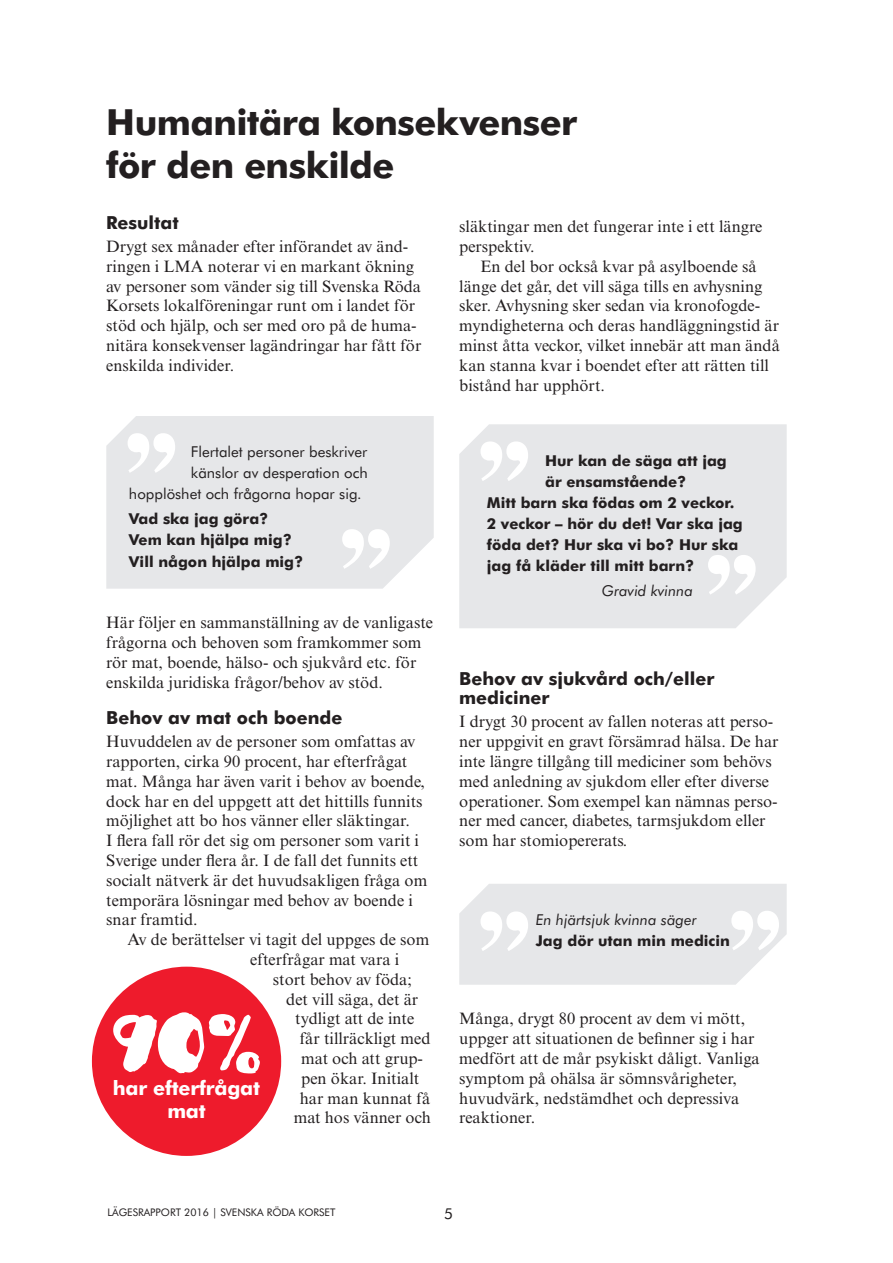
<style>
.page{position:relative;width:893px;height:1263px;background:#fff}
.page>*{position:absolute;margin:0;border:0;box-sizing:border-box;transform-origin:0 0}
.t1{font:77.55px "Meet Me In Brooklyn";color:#fff}
.Rubrik{font:700 36px/43.2px "Futura BT";letter-spacing:-.02em;color:#231f20}
.t2{font:700 19.8px/23.7px "Futura BT";letter-spacing:-.01em;color:#fff;text-align:center}
.Mellis_lite_större{font:700 18px/19.8px "Futura BT";color:#231f20}
.Brödtext_utan_indrag{font:16.5px/19.8px "Times NRMT";color:#231f20}
.Brödtext{font:16.5px/19.8px "Times NRMT";color:#231f20}
.t3{font:700 15px/21px "Futura BT";color:#231f20}
.t4{font:15px "Futura BT";color:#231f20}
.t5{font:italic 15px/21px "Futura BT";color:#231f20}
.t6{font:10.5px "Futura BT";color:#231f20}
.s1{font-weight:700;font-style:normal}
</style>
<div class="page">
<div style="left:106px;top:416px;width:328px;height:173px;background:#e6e7e9"></div>
<svg style="left:342px;top:529px;width:48px;height:40px"></svg>
<svg style="left:128px;top:433px;width:47px;height:40px"></svg>
<div style="left:459px;top:424px;width:328px;height:204px;background:#e6e7e9"></div>
<svg style="left:708px;top:555px;width:48px;height:40px"></svg>
<svg style="left:480px;top:441px;width:48px;height:40px"></svg>
<svg style="left:459px;top:884px;width:328px;height:101px;background:#e8e9eb"></svg>
<div style="left:92px;top:967px;width:189px;height:189px;background:#ee1b2c;border-radius:50%"></div>
<p class="Rubrik" style="left:106px;top:100px;width:472px">Humanitära konsekvenser för den enskilde</p>
<p class="Mellis_lite_större" style="left:106px;top:213px;width:74px">Resultat</p>
<p class="Brödtext_utan_indrag" style="left:106px;top:237px;width:317px">Drygt sex månader efter införandet av änd&shy;ringen i LMA noterar vi en markant ökning av personer som vänder sig till Svenska Röda Korsets lokalföreningar runt om i landet för stöd och hjälp, och ser med oro på de huma&shy;nitära konsekvenser lagändringar har fått för enskilda individer.</p>
<p class="t4" style="left:191px;top:443px;width:178px">Flertalet personer beskriver</p>
<p class="t4" style="left:191px;top:464px;width:178px">känslor av desperation och</p>
<p class="t4" style="left:129px;top:485px;width:234px">hopplöshet och frågorna hopar sig.</p>
<p class="t3" style="left:129px;top:508px;width:176px">Vad ska jag göra?<br>Vem kan hjälpa mig?<br>Vill någon hjälpa mig?</p>
<p class="Brödtext_utan_indrag" style="left:106px;top:613px;width:328px">Här följer en sammanställning av de vanligaste frågorna och behoven som framkommer som rör mat, boende, hälso- och sjukvård etc. för enskilda juridiska frågor/behov av stöd.</p>
<p class="Mellis_lite_större" style="left:106px;top:708px;width:238px">Behov av mat och boende</p>
<p class="Brödtext_utan_indrag" style="left:106px;top:732px;width:322px">Huvuddelen av de personer som omfattas av rapporten, cirka 90 procent, har efterfrågat mat. Många har även varit i behov av boende, dock har en del uppgett att det hittills funnits möjlighet att bo hos vänner eller släktingar.<br>I flera fall rör det sig om personer som varit i Sverige under flera år. I de fall det funnits ett socialt nätverk är det huvudsakligen fråga om temporära lösningar med behov av boende i snar framtid.</p>
<p class="Brödtext" style="left:128px;top:930px;width:303px">Av de berättelser vi tagit del uppges de som</p>
<p class="Brödtext" style="left:250px;top:949px;width:150px">efterfrågar mat vara i</p>
<p class="Brödtext" style="left:273px;top:969px;width:141px">stort behov av föda;</p>
<p class="Brödtext" style="left:286px;top:989px;width:134px">det vill säga, det är</p>
<p class="Brödtext" style="left:295px;top:1009px;width:120px">tydligt att de inte</p>
<p class="Brödtext" style="left:300px;top:1029px;width:132px">får tillräckligt med</p>
<p class="Brödtext" style="left:301px;top:1048px;width:123px">mat och att grup-</p>
<p class="Brödtext" style="left:301px;top:1068px;width:120px">pen ökar. Initialt</p>
<p class="Brödtext" style="left:300px;top:1088px;width:132px">har man kunnat få</p>
<p class="Brödtext" style="left:294px;top:1108px;width:139px">mat hos vänner och</p>
<p class="t1" style="left:110px;top:987px;width:154px">90%</p>
<p class="t2" style="left:113px;top:1075px;width:149px">har efterfrågat mat</p>
<p class="Brödtext" style="left:459px;top:217px;width:305px">släktingar men det fungerar inte i ett längre perspektiv.</p>
<p class="Brödtext" style="left:459px;top:256px;width:322px;text-indent:21px">En del bor också kvar på asylboende så länge det går, det vill säga tills en avhysning sker. Avhysning sker sedan via kronofogde&shy;myndigheterna och deras handläggningstid är minst åtta veckor, vilket innebär att man ändå kan stanna kvar i boendet efter att rätten till bistånd har upphört.</p>
<p class="t3" style="left:545px;top:450px;width:183px">Hur kan de säga att jag</p>
<p class="t3" style="left:545px;top:471px;width:143px">är ensamstående?</p>
<p class="t3" style="left:487px;top:492px;width:249px">Mitt barn ska födas om 2 veckor.</p>
<p class="t3" style="left:487px;top:513px;width:257px">2 veckor – hör du det! Var ska jag</p>
<p class="t3" style="left:487px;top:534px;width:253px">föda det? Hur ska vi bo? Hur ska</p>
<p class="t3" style="left:487px;top:555px;width:209px">jag få kläder till mitt barn?</p>
<p class="t5" style="left:602px;top:580px;width:92px">Gravid kvinna</p>
<p class="Mellis_lite_större" style="left:459px;top:668px;width:257px">Behov av sjukvård och/eller mediciner</p>
<p class="Brödtext_utan_indrag" style="left:459px;top:712px;width:321px">I drygt 30 procent av fallen noteras att perso&shy;ner uppgivit en gravt försämrad hälsa. De har inte längre tillgång till mediciner som behövs med anledning av sjukdom eller efter diverse operationer. Som exempel kan nämnas perso&shy;ner med cancer, diabetes, tarmsjukdom eller som har stomiopererats.</p>
<p class="t5" style="left:536px;top:909px;width:196px">En hjärtsjuk kvinna säger<br><span class="s1">Jag dör utan min medicin</span></p>
<p class="Brödtext_utan_indrag" style="left:459px;top:1009px;width:302px">Många, drygt 80 procent av dem vi mött, uppger att situationen de befinner sig i har medfört att de mår psykiskt dåligt. Vanliga symptom på ohälsa är sömnsvårigheter, huvudvärk, nedstämdhet och depressiva reaktioner.</p>
<p class="t6" style="left:107px;top:1205px;width:229px">LÄGESRAPPORT 2016 | SVENSKA RÖDA KORSET</p>
<p class="t4" style="left:444px;top:1205px;width:10px">5</p>
</div>
